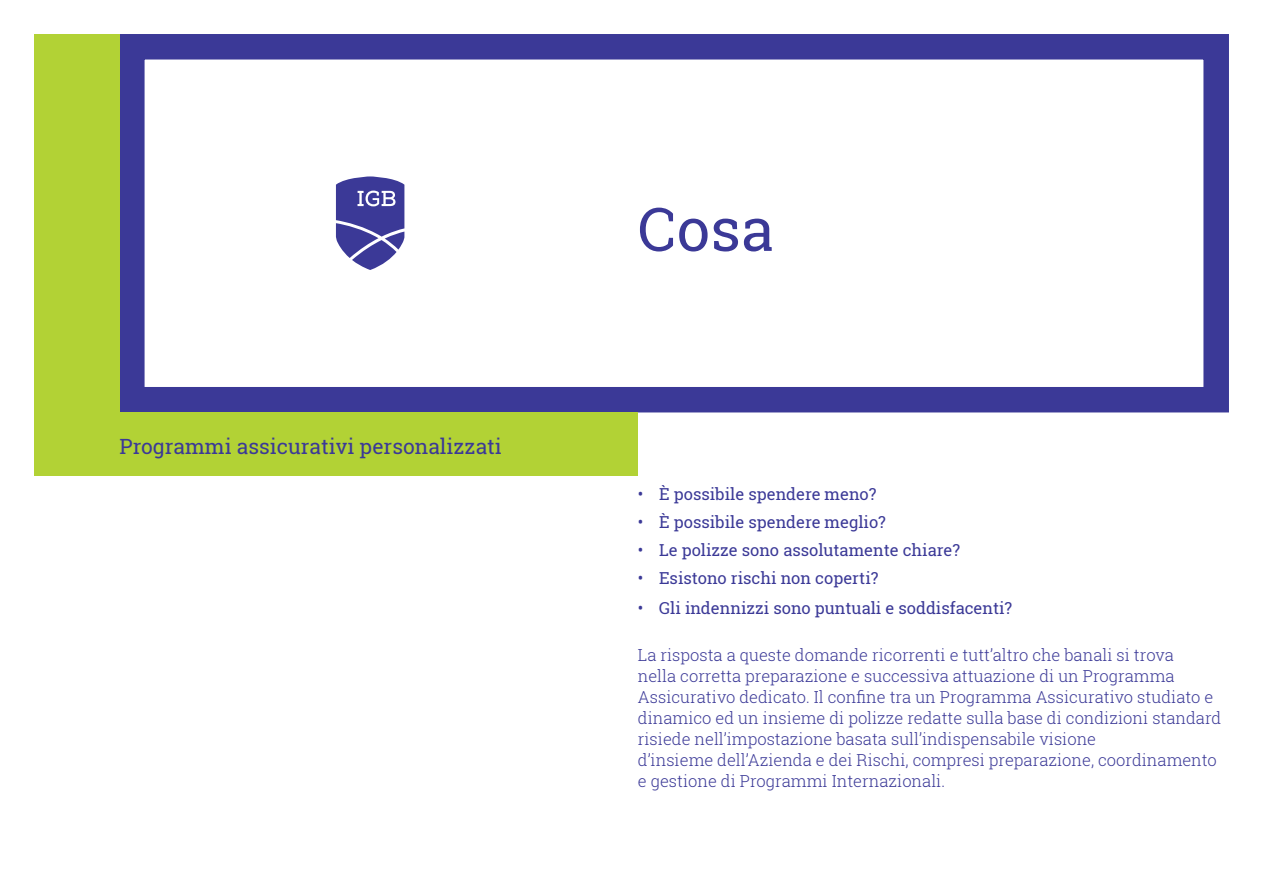
<style>
.page{position:relative;width:1263px;height:893px;background:#fff}
.page>*{position:absolute;margin:0;border:0;box-sizing:border-box;transform-origin:0 0}
.t1{font:60px "Roboto Slab";color:#3b3997}
.t2{font:21px "Roboto Slab";color:#3b3997}
.t3{font:300 16.5px/21px "Roboto Slab";color:#3b3997}
.t4{font:16.5px "Roboto Slab";color:#3b3997}
</style>
<div class="page">
<div style="left:119px;top:34px;width:1110px;height:378px;border:26px solid #3b3997"></div>
<div style="left:34px;top:34px;width:85px;height:378px;background:#b2d235"></div>
<svg style="left:336px;top:176px;width:68px;height:94px"></svg>
<div style="left:34px;top:412px;width:604px;height:64px;background:#b2d235"></div>
<p class="t2" style="left:119px;top:432px;width:384px">Programmi assicurativi personalizzati</p>
<h1 class="t1" style="left:638px;top:188px;width:138px">Cosa</h1>
<p class="t4" style="left:638px;top:483px;width:240px">• È possibile spendere meno?</p>
<p class="t4" style="left:638px;top:511px;width:250px">• È possibile spendere meglio?</p>
<p class="t4" style="left:638px;top:539px;width:324px">• Le polizze sono assolutamente chiare?</p>
<p class="t4" style="left:638px;top:567px;width:242px">• Esistono rischi non coperti?</p>
<p class="t4" style="left:638px;top:597px;width:376px">• Gli indennizzi sono puntuali e soddisfacenti?</p>
<p class="t3" style="left:638px;top:644px;width:585px">La risposta a queste domande ricorrenti e tutt’altro che banali si trova<br>nella corretta preparazione e successiva attuazione di un Programma Assicurativo dedicato. Il confine tra un Programma Assicurativo studiato e dinamico ed un insieme di polizze redatte sulla base di condizioni standard risiede nell’impostazione basata sull’indispensabile visione<br>d’insieme dell’Azienda e dei Rischi, compresi preparazione, coordinamento e gestione di Programmi Internazionali.</p>
</div>
